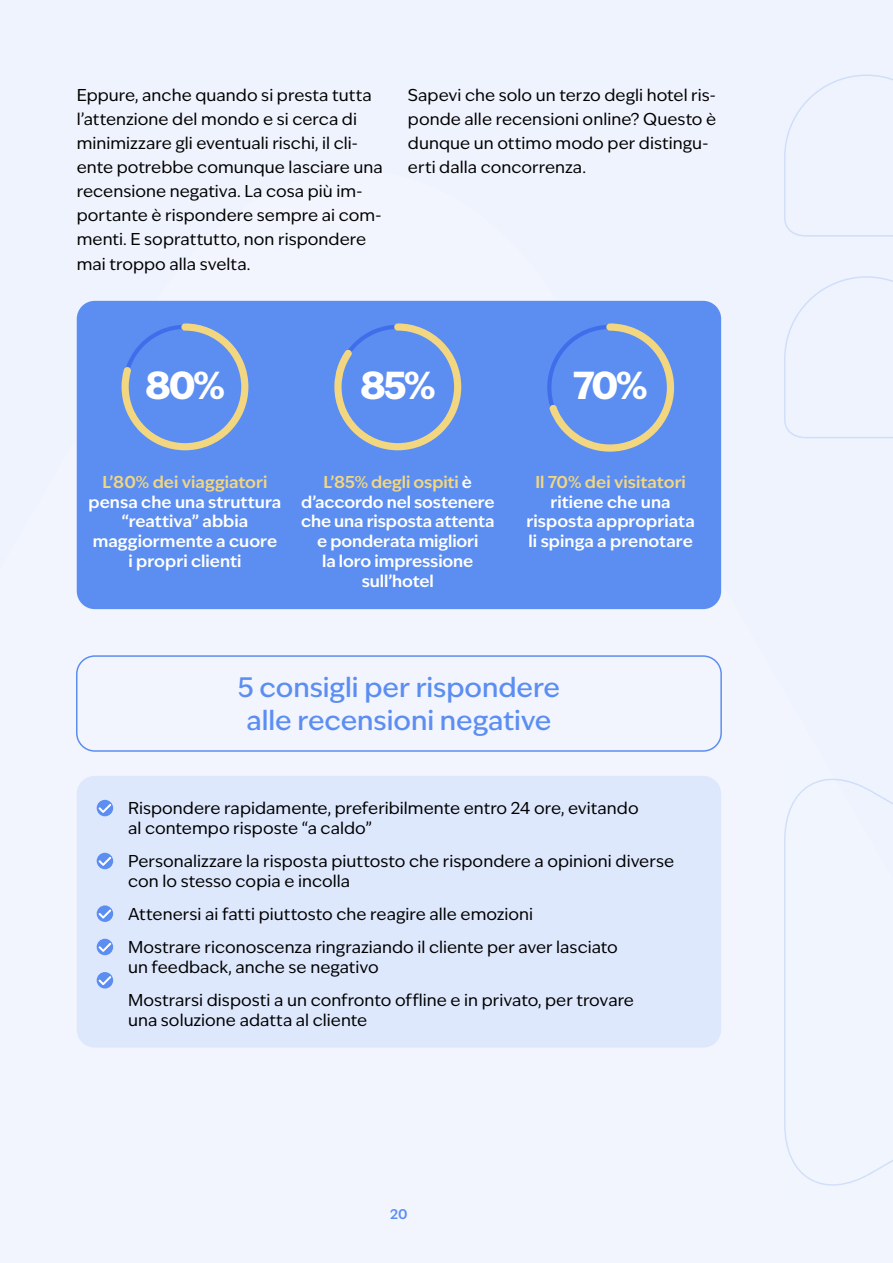
<style>
.page{position:relative;width:893px;height:1263px;background:#f2f5fd}
.page>*{position:absolute;margin:0;border:0;box-sizing:border-box;transform-origin:0 0}
.t1{font:800 37.5px "Ivy Epic";color:#fff}
.t2{font:500 27px/32.4px "Ivy Epic";letter-spacing:-.005em;color:#5c8ef1;text-align:center}
.t3{font:16.5px/24.2px "Ivy Epic";letter-spacing:.005em;color:#000}
.t4{font:600 16.5px/19.8px "Ivy Epic";letter-spacing:-.005em;color:#fff;text-align:center}
.t5{font:600 16.5px "Ivy Epic";letter-spacing:.005em;color:#f3d780}
.t6{font:600 13.5px "Ivy Epic";color:#5c8ef1}
.s1{color:#f3d780}
</style>
<div class="page">
<svg style="left:784px;top:276px;width:109px;height:163px"></svg>
<svg style="left:784px;top:74px;width:109px;height:163px"></svg>
<svg style="left:784px;top:779px;width:109px;height:407px"></svg>
<div style="left:77px;top:301px;width:644px;height:308px;background:#5c8ef1;border-radius:18px"></div>
<svg style="left:334px;top:323px;width:128px;height:128px"></svg>
<svg style="left:121px;top:323px;width:128px;height:128px"></svg>
<svg style="left:547px;top:323px;width:128px;height:129px"></svg>
<div style="left:77px;top:776px;width:644px;height:272px;background:#dee8fc;border-radius:18px"></div>
<div style="left:76px;top:655px;width:646px;height:97px;border:2px solid #5c8ef1;border-radius:18px"></div>
<div style="left:97px;top:800px;width:16px;height:16px;background:#5c8ef1;border-radius:50%"></div>
<svg style="left:99px;top:804px;width:12px;height:9px"></svg>
<svg style="left:97px;top:905px;width:16px;height:17px"></svg>
<svg style="left:99px;top:909px;width:12px;height:10px"></svg>
<div style="left:97px;top:939px;width:16px;height:16px;background:#5c8ef1;border-radius:50%"></div>
<svg style="left:99px;top:943px;width:12px;height:9px"></svg>
<div style="left:97px;top:972px;width:16px;height:16px;background:#5c8ef1;border-radius:50%"></div>
<svg style="left:99px;top:976px;width:12px;height:9px"></svg>
<div style="left:97px;top:853px;width:16px;height:16px;background:#5c8ef1;border-radius:50%"></div>
<svg style="left:99px;top:857px;width:12px;height:9px"></svg>
<p class="t3" style="left:77px;top:83px;width:307px">Eppure, anche quando si presta tutta l’attenzione del mondo e si cerca di minimizzare gli eventuali rischi, il cli&shy;ente potrebbe comunque lasciare una recensione negativa. La cosa più im&shy;portante è rispondere sempre ai com&shy;menti. E soprattutto, non rispondere mai troppo alla svelta.</p>
<p class="t3" style="left:408px;top:83px;width:310px">Sapevi che solo un terzo degli hotel ris&shy;ponde alle recensioni online? Questo è dunque un ottimo modo per distingu&shy;erti dalla concorrenza.</p>
<h1 class="t1" style="left:145px;top:360px;width:81px">80%</h1>
<h1 class="t1" style="left:360px;top:360px;width:77px">85%</h1>
<h1 class="t1" style="left:574px;top:360px;width:75px">70%</h1>
<p class="t5" style="left:102px;top:471px;width:167px">L’80% dei viaggiatori</p>
<p class="t4" style="left:89px;top:492px;width:194px">pensa che una struttura “reattiva” abbia maggiormente a cuore i propri clienti</p>
<p class="t4" style="left:301px;top:472px;width:195px"><span class="s1">L’85% degli ospiti</span> è d’accordo nel sostenere che una risposta attenta e ponderata migliori<br>la loro impressione sull’hotel</p>
<p class="t5" style="left:535px;top:471px;width:152px">Il 70% dei visitatori</p>
<p class="t4" style="left:527px;top:492px;width:170px">ritiene che una risposta appropriata li spinga a prenotare</p>
<h2 class="t2" style="left:238px;top:671px;width:324px">5 consigli per rispondere alle recensioni negative</h2>
<p class="t3" style="left:128px;top:798px;width:512px;line-height:19.8px">Rispondere rapidamente, preferibilmente entro 24 ore, evitando al contempo risposte “a caldo”</p>
<p class="t3" style="left:128px;top:851px;width:548px;line-height:19.8px">Personalizzare la risposta piuttosto che rispondere a opinioni diverse con lo stesso copia e incolla</p>
<p class="t3" style="left:128px;top:897px;width:491px;line-height:33.3px">Attenersi ai fatti piuttosto che reagire alle emozioni<br>Mostrare riconoscenza ringraziando il cliente per aver lasciato</p>
<p class="t3" style="left:128px;top:950px;width:507px;line-height:33.3px">un feedback, anche se negativo<br>Mostrarsi disposti a un confronto offline e in privato, per trovare</p>
<p class="t3" style="left:128px;top:1008px;width:241px">una soluzione adatta al cliente</p>
<p class="t6" style="left:390px;top:1205px;width:19px">20</p>
</div>
